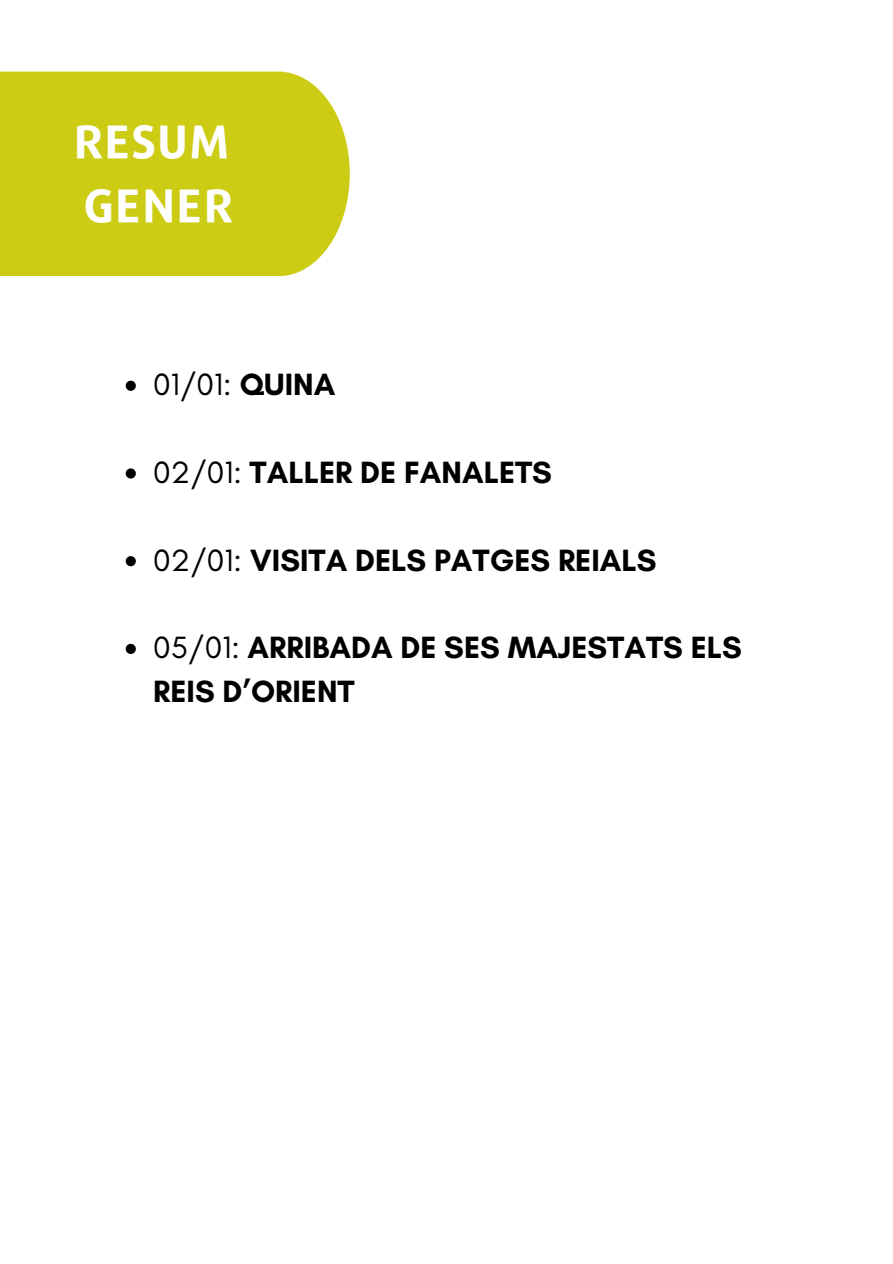
<style>
.page{position:relative;width:893px;height:1264px;background:#fff}
.page>*{position:absolute;margin:0;border:0;box-sizing:border-box;transform-origin:0 0}
.t1{font:700 46.5px/64.1px "Repo";color:#fff}
.t2{font:700 31.35px/43.8px "Glacial Indifference";color:#000}
.t3{font:31.35px "Glacial Indifference";color:#000}
.s1{font-weight:700}
.s2{font-weight:400}
</style>
<div class="page">
<div style="left:0;top:72px;width:350px;height:204px;background:#cdcc15"></div>
<svg style="left:126px;top:381px;width:10px;height:10px"></svg>
<svg style="left:126px;top:468px;width:10px;height:10px"></svg>
<svg style="left:126px;top:556px;width:10px;height:10px"></svg>
<svg style="left:126px;top:644px;width:10px;height:10px"></svg>
<h1 class="t1" style="left:74px;top:108px;width:162px">RESUM<br>GENER</h1>
<p class="t3" style="left:153px;top:365px;width:184px">01/01: <span class="s1">QUINA</span></p>
<p class="t2" style="left:153px;top:450px;width:400px"><span class="s2">02/01:</span> TALLER DE FANALETS</p>
<p class="t2" style="left:153px;top:538px;width:505px"><span class="s2">02/01:</span> VISITA DELS PATGES REIALS</p>
<p class="t2" style="left:153px;top:625px;width:590px"><span class="s2">05/01:</span> ARRIBADA DE SES MAJESTATS ELS<br>REIS D’ORIENT</p>
</div>
